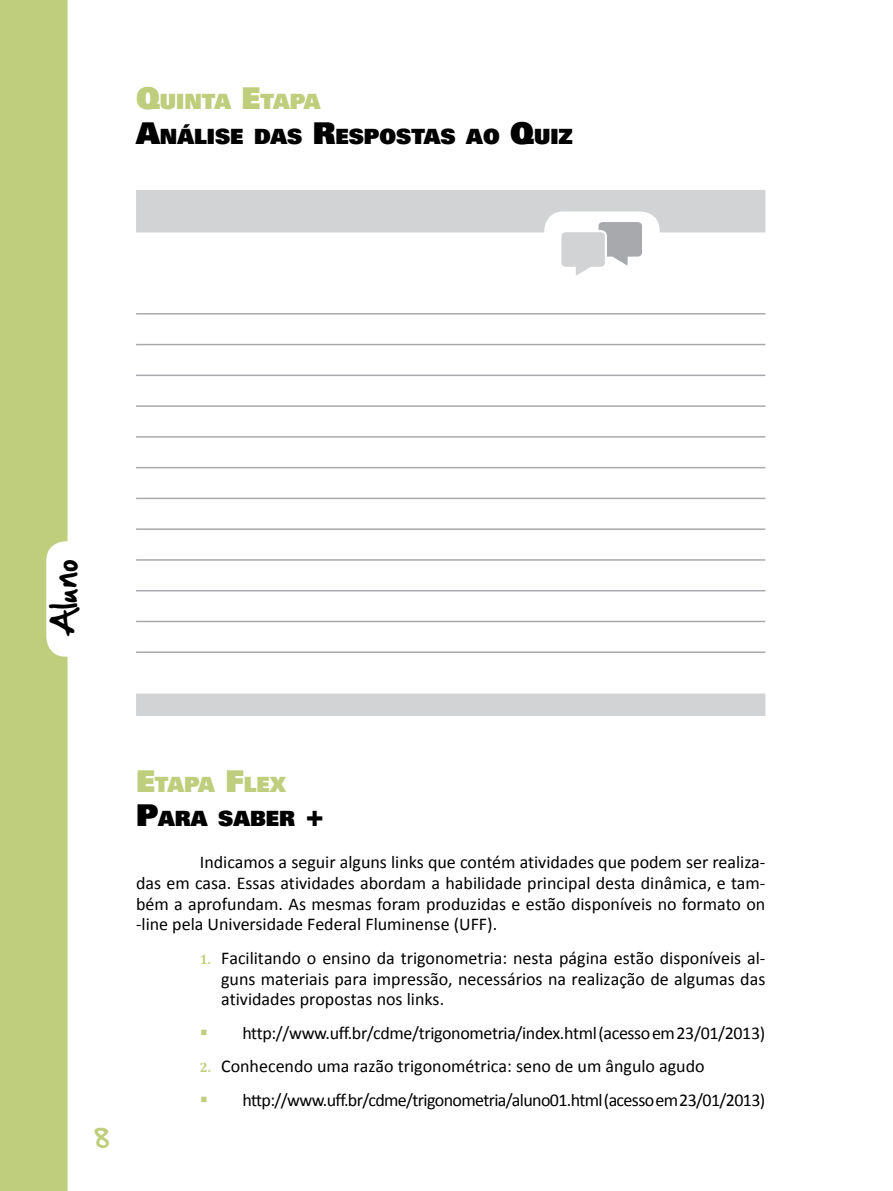
<style>
.page{position:relative;width:893px;height:1191px;background:#fff}
.page>*{position:absolute;margin:0;border:0;box-sizing:border-box;transform-origin:0 0}
.t1{font:30px "Hand Of Sean";color:#000}
.t2{font:24px "Hand Of Sean";color:#bece7c}
.t3{font:900 21px/34.5px "Univers";color:#000}
.t4{font:18px/20.7px "Calibri";color:#000;text-align:justify}
.t5{font:18px/33.5px "Calibri";letter-spacing:-.03em;color:#000}
.t6{font:18px "Calibri";letter-spacing:-.02em;color:#000}
.s1{font-size:30px;color:#bece7c}
.s2{color:#bece7c}
.s3{font-size:30px}
.s4{font-family:"Cambria";font-weight:700;font-size:13.5px;color:#bece7c}
</style>
<div class="page">
<div style="left:0;top:0;width:68px;height:1191px;background:#bece7c"></div>
<hr style="left:136px;top:313px;width:629px;height:1px;background:#a7a9ac">
<hr style="left:136px;top:344px;width:629px;height:1px;background:#a7a9ac">
<hr style="left:136px;top:374px;width:629px;height:2px;background:#a7a9ac">
<hr style="left:136px;top:405px;width:629px;height:2px;background:#a7a9ac">
<hr style="left:136px;top:436px;width:629px;height:1px;background:#a7a9ac">
<hr style="left:136px;top:467px;width:629px;height:1px;background:#a7a9ac">
<hr style="left:136px;top:497px;width:629px;height:2px;background:#a7a9ac">
<hr style="left:136px;top:528px;width:629px;height:2px;background:#a7a9ac">
<hr style="left:136px;top:559px;width:629px;height:1px;background:#a7a9ac">
<hr style="left:136px;top:590px;width:629px;height:1px;background:#a7a9ac">
<hr style="left:136px;top:620px;width:629px;height:2px;background:#a7a9ac">
<hr style="left:136px;top:651px;width:629px;height:2px;background:#a7a9ac">
<div style="left:136px;top:693px;width:629px;height:23px;background:#d1d3d4"></div>
<svg style="left:136px;top:190px;width:629px;height:86px"></svg>
<p class="t3" style="left:136px;top:84px;width:438px"><span class="s1">Q</span><span class="s2">UINTA</span> <span class="s1">E</span><span class="s2">TAPA<br></span><span class="s3">A</span>NÁLISE DAS <span class="s3">R</span>ESPOSTAS AO <span class="s3">Q</span>UIZ</p>
<h1 class="t1" style="left:38px;top:637px;width:80px;rotate:-90deg">Aluno</h1>
<h2 class="t2" style="left:94px;top:1115px;width:17px">8</h2>
<p class="t3" style="left:136px;top:766px;width:189px"><span class="s1">E</span><span class="s2">TAPA</span> <span class="s1">F</span><span class="s2">LEX<br></span><span class="s3">P</span>ARA SABER <span class="s3">+</span></p>
<p class="t4" style="left:136px;top:852px;width:631px;text-indent:64px">Indicamos a seguir alguns links que contém atividades que podem ser realiza&shy;das em casa. Essas atividades abordam a habilidade principal desta dinâmica, e tam&shy;bém a aprofundam. As mesmas foram produzidas e estão disponíveis no formato on -line pela Universidade Federal Fluminense (UFF).</p>
<p class="t4" style="left:221px;top:947px;width:546px;text-indent:-21px"><span class="s4">1.</span> Facilitando o ensino da trigonometria: nesta página estão disponíveis al&shy;guns materiais para impressão, necessários na realização de algumas das atividades propostas nos links.</p>
<p class="t6" style="left:242px;top:1021px;width:524px">http://www.uff.br/cdme/trigonometria/index.html (acesso em 23/01/2013)</p>
<p class="t5" style="left:242px;top:1049px;width:524px;text-indent:-42px"><span class="s4">2.</span> Conhecendo uma razão trigonométrica: seno de um ângulo agudo http://www.uff.br/cdme/trigonometria/aluno01.html (acesso em 23/01/2013)</p>
</div>
